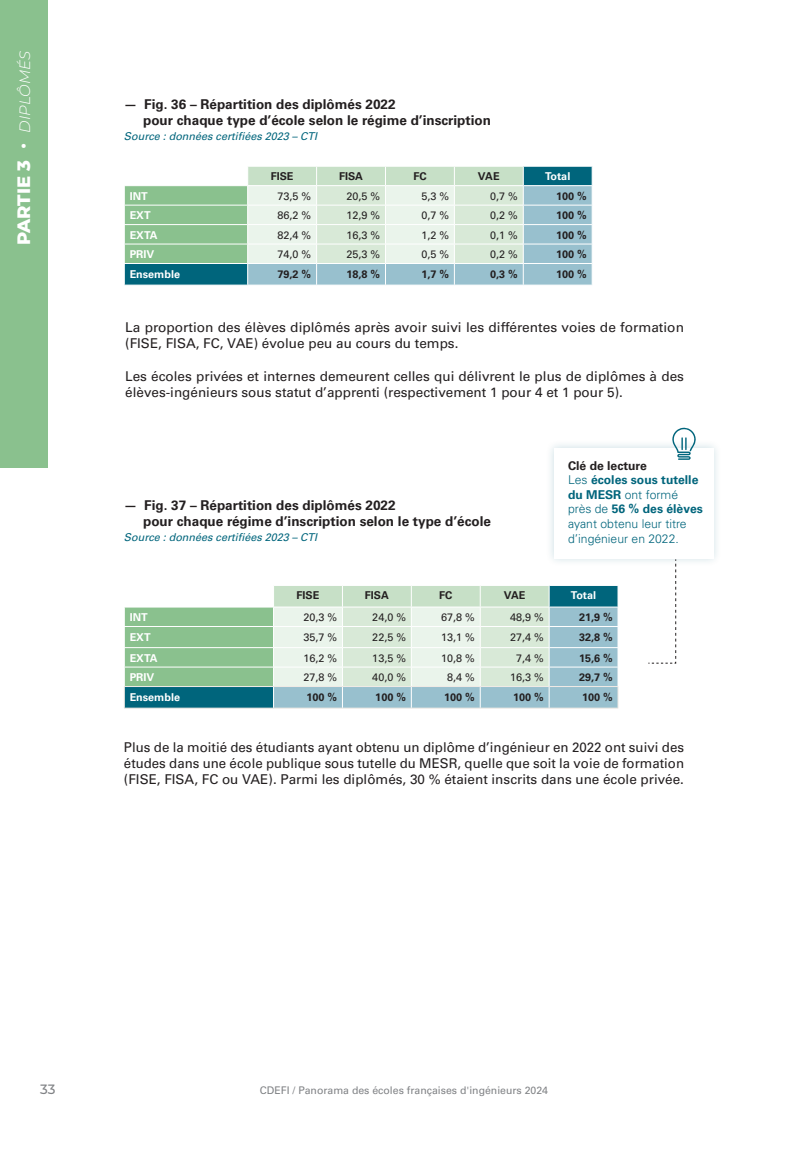
<style>
.page{position:relative;width:808px;height:1149px;background:#fff}
.page>*{position:absolute;margin:0;border:0;box-sizing:border-box;transform-origin:0 0}
.t1{font:800 18px "Montserrat";letter-spacing:-.005em;color:#fff}
.TC{font:13.5px/16.2px "Univers LT 55 Rm";color:#231f20}
.Titre_illustration{font:13.5px "Univers LT 65 Bd";color:#231f20}
.t2{font:500 13.5px "Montserrat";color:#808285}
.clé_de_lecture{font:12.15px/14.5px "Univers LT 45 Lt";color:#00657c}
.t3{font:12.15px "Univers LT 65 Bd";color:#231f20}
.texte_tableau{font:10.8px "Univers LT 55 Rm";color:#231f20}
.texte_tableau-2{font:10.8px "Univers LT 65 Bd";color:#231f20}
.source{font:10.8px "Univers LT 55 Obl";color:#00657c}
.texte_tableau-3{font:10.8px "Univers LT 65 Bd";color:#fff}
.t4{font:10.5px "Univers LT 55 Rm";color:#808285}
.s1{font-weight:300;font-style:italic;font-size:15px}
.s2{font-family:"Univers LT 65 Bd"}
</style>
<div class="page">
<div style="left:0;top:0;width:48px;height:468px;background:#8ac18e"></div>
<svg style="left:124px;top:166px;width:469px;height:119px;background:#b4d4c9"></svg>
<hr style="left:454px;top:263px;width:69px;height:1px;background:#fff">
<div style="left:545px;top:439px;width:177px;height:127px;background:#00657c;opacity:.2"></div>
<div style="left:554px;top:448px;width:159px;height:110px;background:#fff"></div>
<svg style="left:672px;top:427px;width:24px;height:32px"></svg>
<svg style="left:124px;top:585px;width:495px;height:123px;background:#b6d5c9"></svg>
<hr style="left:124px;top:707px;width:150px;height:1px;background:#f1ebe6">
<hr style="left:274px;top:707px;width:68px;height:1px;background:#f1ebe6">
<hr style="left:342px;top:707px;width:69px;height:1px;background:#f1ebe6">
<hr style="left:411px;top:707px;width:69px;height:1px;background:#f1ebe6">
<hr style="left:480px;top:707px;width:69px;height:1px;background:#f1ebe6">
<hr style="left:549px;top:707px;width:69px;height:1px;background:#f1ebe6">
<svg style="left:648px;top:558px;width:28px;height:105px"></svg>
<h1 class="t1" style="left:11px;top:245px;width:196px;rotate:-90deg">PARTIE 3 · <span class="s1">DIPLÔMÉS</span></h1>
<p class="Titre_illustration" style="left:124px;top:96px;width:273px">— Fig. 36 – Répartition des diplômés 2022</p>
<p class="Titre_illustration" style="left:143px;top:112px;width:349px">pour chaque type d’école selon le régime d’inscription</p>
<p class="source" style="left:124px;top:130px;width:195px">Source : données certifiées 2023 – CTI</p>
<p class="texte_tableau-2" style="left:271px;top:170px;width:24px">FISE</p>
<p class="texte_tableau-2" style="left:339px;top:170px;width:26px">FISA</p>
<p class="texte_tableau-2" style="left:413px;top:170px;width:15px">FC</p>
<p class="texte_tableau-2" style="left:478px;top:170px;width:23px">VAE</p>
<p class="texte_tableau-3" style="left:545px;top:170px;width:27px">Total</p>
<p class="texte_tableau-3" style="left:130px;top:189px;width:20px">INT</p>
<p class="texte_tableau" style="left:278px;top:189px;width:35px">73,5 %</p>
<p class="texte_tableau" style="left:346px;top:189px;width:35px">20,5 %</p>
<p class="texte_tableau" style="left:421px;top:189px;width:29px">5,3 %</p>
<p class="texte_tableau" style="left:490px;top:189px;width:29px">0,7 %</p>
<p class="texte_tableau-2" style="left:556px;top:189px;width:32px">100 %</p>
<p class="texte_tableau-3" style="left:130px;top:209px;width:22px">EXT</p>
<p class="texte_tableau" style="left:278px;top:209px;width:35px">86,2 %</p>
<p class="texte_tableau" style="left:346px;top:209px;width:35px">12,9 %</p>
<p class="texte_tableau" style="left:421px;top:209px;width:29px">0,7 %</p>
<p class="texte_tableau" style="left:490px;top:209px;width:29px">0,2 %</p>
<p class="texte_tableau-2" style="left:556px;top:209px;width:32px">100 %</p>
<p class="texte_tableau-3" style="left:130px;top:228px;width:29px">EXTA</p>
<p class="texte_tableau" style="left:278px;top:228px;width:35px">82,4 %</p>
<p class="texte_tableau" style="left:346px;top:228px;width:35px">16,3 %</p>
<p class="texte_tableau" style="left:421px;top:228px;width:29px">1,2 %</p>
<p class="texte_tableau" style="left:490px;top:228px;width:29px">0,1 %</p>
<p class="texte_tableau-2" style="left:556px;top:228px;width:32px">100 %</p>
<p class="texte_tableau-3" style="left:130px;top:248px;width:26px">PRIV</p>
<p class="texte_tableau" style="left:278px;top:248px;width:35px">74,0 %</p>
<p class="texte_tableau" style="left:346px;top:248px;width:35px">25,3 %</p>
<p class="texte_tableau" style="left:421px;top:248px;width:29px">0,5 %</p>
<p class="texte_tableau" style="left:490px;top:248px;width:29px">0,2 %</p>
<p class="texte_tableau-2" style="left:556px;top:248px;width:32px">100 %</p>
<p class="texte_tableau-3" style="left:130px;top:267px;width:52px">Ensemble</p>
<p class="texte_tableau-2" style="left:278px;top:267px;width:35px">79,2 %</p>
<p class="texte_tableau-2" style="left:346px;top:267px;width:35px">18,8 %</p>
<p class="texte_tableau-2" style="left:421px;top:267px;width:29px">1,7 %</p>
<p class="texte_tableau-2" style="left:490px;top:267px;width:29px">0,3 %</p>
<p class="texte_tableau-2" style="left:556px;top:267px;width:32px">100 %</p>
<p class="TC" style="left:125px;top:319px;width:560px">La proportion des élèves diplômés après avoir suivi les différentes voies de formation (FISE, FISA, FC, VAE) évolue peu au cours du temps.</p>
<p class="TC" style="left:125px;top:368px;width:560px">Les écoles privées et internes demeurent celles qui délivrent le plus de diplômes à des élèves-ingénieurs sous statut d’apprenti (respectivement 1 pour 4 et 1 pour 5).</p>
<p class="Titre_illustration" style="left:124px;top:497px;width:273px">— Fig. 37 – Répartition des diplômés 2022</p>
<p class="Titre_illustration" style="left:143px;top:513px;width:349px">pour chaque régime d’inscription selon le type d’école</p>
<p class="source" style="left:124px;top:531px;width:195px">Source : données certifiées 2023 – CTI</p>
<p class="t3" style="left:568px;top:458px;width:80px">Clé de lecture</p>
<p class="clé_de_lecture" style="left:568px;top:472px;width:136px">Les <span class="s2">écoles sous tutelle du MESR</span> ont formé près de <span class="s2">56 % des élèves </span>ayant obtenu leur titre d’ingénieur en 2022.</p>
<p class="texte_tableau-2" style="left:297px;top:589px;width:24px">FISE</p>
<p class="texte_tableau-2" style="left:365px;top:589px;width:26px">FISA</p>
<p class="texte_tableau-2" style="left:439px;top:589px;width:15px">FC</p>
<p class="texte_tableau-2" style="left:504px;top:589px;width:23px">VAE</p>
<p class="texte_tableau-3" style="left:571px;top:589px;width:27px">Total</p>
<p class="texte_tableau-3" style="left:130px;top:610px;width:20px">INT</p>
<p class="texte_tableau" style="left:303px;top:610px;width:35px">20,3 %</p>
<p class="texte_tableau" style="left:372px;top:610px;width:35px">24,0 %</p>
<p class="texte_tableau" style="left:441px;top:610px;width:35px">67,8 %</p>
<p class="texte_tableau" style="left:510px;top:610px;width:35px">48,9 %</p>
<p class="texte_tableau-2" style="left:579px;top:610px;width:35px">21,9 %</p>
<p class="texte_tableau-3" style="left:130px;top:630px;width:22px">EXT</p>
<p class="texte_tableau" style="left:303px;top:630px;width:35px">35,7 %</p>
<p class="texte_tableau" style="left:372px;top:630px;width:35px">22,5 %</p>
<p class="texte_tableau" style="left:441px;top:630px;width:35px">13,1 %</p>
<p class="texte_tableau" style="left:510px;top:630px;width:35px">27,4 %</p>
<p class="texte_tableau-2" style="left:579px;top:630px;width:35px">32,8 %</p>
<p class="texte_tableau-3" style="left:130px;top:651px;width:29px">EXTA</p>
<p class="texte_tableau" style="left:303px;top:651px;width:35px">16,2 %</p>
<p class="texte_tableau" style="left:372px;top:651px;width:35px">13,5 %</p>
<p class="texte_tableau" style="left:441px;top:651px;width:35px">10,8 %</p>
<p class="texte_tableau" style="left:516px;top:651px;width:29px">7,4 %</p>
<p class="texte_tableau-2" style="left:579px;top:651px;width:35px">15,6 %</p>
<p class="texte_tableau-3" style="left:130px;top:670px;width:26px">PRIV</p>
<p class="texte_tableau" style="left:303px;top:670px;width:35px">27,8 %</p>
<p class="texte_tableau" style="left:372px;top:670px;width:35px">40,0 %</p>
<p class="texte_tableau" style="left:447px;top:670px;width:29px">8,4 %</p>
<p class="texte_tableau" style="left:510px;top:670px;width:35px">16,3 %</p>
<p class="texte_tableau-2" style="left:579px;top:670px;width:35px">29,7 %</p>
<p class="texte_tableau-3" style="left:130px;top:690px;width:52px">Ensemble</p>
<p class="texte_tableau-2" style="left:306px;top:690px;width:32px">100 %</p>
<p class="texte_tableau-2" style="left:375px;top:690px;width:32px">100 %</p>
<p class="texte_tableau-2" style="left:444px;top:690px;width:32px">100 %</p>
<p class="texte_tableau-2" style="left:513px;top:690px;width:32px">100 %</p>
<p class="texte_tableau-2" style="left:582px;top:690px;width:32px">100 %</p>
<p class="TC" style="left:124px;top:739px;width:562px;text-align:justify">Plus de la moitié des étudiants ayant obtenu un diplôme d’ingénieur en 2022 ont suivi des études dans une école publique sous tutelle du MESR, quelle que soit la voie de formation (FISE, FISA, FC ou VAE). Parmi les diplômés, 30 % étaient inscrits dans une école privée.</p>
<p class="t2" style="left:40px;top:1079px;width:17px">33</p>
<p class="t4" style="left:260px;top:1083px;width:290px">CDEFI / Panorama des écoles françaises d'ingénieurs 2024</p>
</div>
